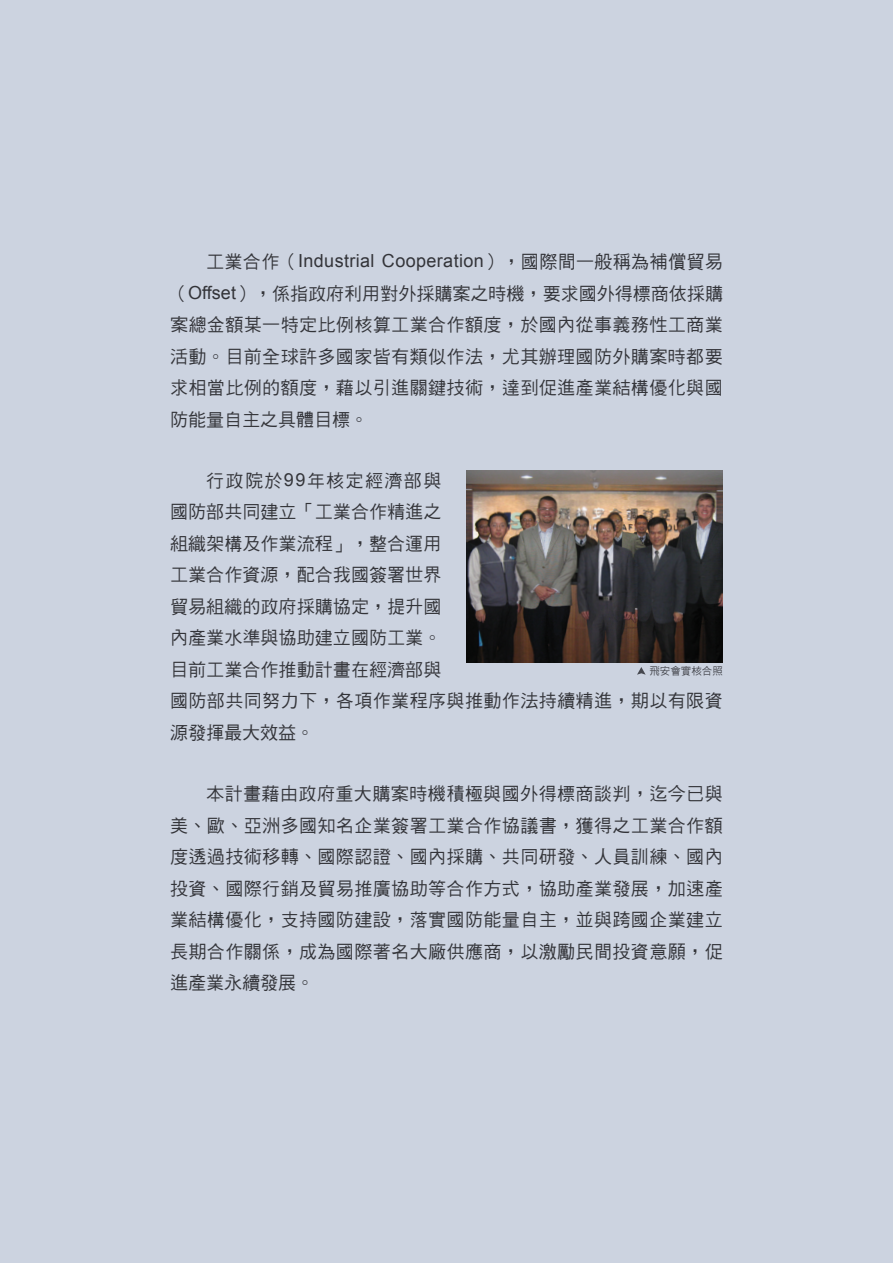
<style>
.page{position:relative;width:893px;height:1263px;background:#ccd3e0}
.page>*{position:absolute;margin:0;border:0;box-sizing:border-box;transform-origin:0 0}
.t1{font:18px/31.5px "DF Hei Md HKP BF";letter-spacing:.025em;color:#404042;text-align:justify}
.t2{font:18px/31.5px "DF Hei Md HKP BF";letter-spacing:.005em;color:#404042}
.t3{font:18px "Arial";letter-spacing:.02em;color:#404042}
.t4{font:10.5px "DF Hei Md HKP BF";color:#58585b}
.s1{font-family:"DF Hei Md HKP BF"}
.s2{font-family:"Arial"}
</style>
<div class="page">
<img style="left:467px;top:471px;width:255px;height:191px">
<svg style="left:637px;top:667px;width:9px;height:8px"></svg>
<p class="t3" style="left:206px;top:249px;width:518px"><span class="s1">工業合作（</span>Industrial Cooperation<span class="s1">），國際間一般稱為補償貿易</span></p>
<p class="t1" style="left:170px;top:278px;width:554px">（<span class="s2">Offset</span>），係指政府利用對外採購案之時機，要求國外得標商依採購案總金額某一特定比例核算工業合作額度，於國內從事義務性工商業活動。目前全球許多國家皆有類似作法，尤其辦理國防外購案時都要求相當比例的額度，藉以引進關鍵技術，達到促進產業結構優化與國防能量自主之具體目標。</p>
<p class="t2" style="left:170px;top:465px;width:554px;text-indent:36px">行政院於<span class="s2">99</span>年核定經濟部與<br>國防部共同建立「工業合作精進之<br>組織架構及作業流程」，整合運用<br>工業合作資源，配合我國簽署世界<br>貿易組織的政府採購協定，提升國<br>內產業水準與協助建立國防工業。<br>目前工業合作推動計畫在經濟部與<br>國防部共同努力下，各項作業程序與推動作法持續精進，期以有限資源發揮最大效益。</p>
<p class="t4" style="left:649px;top:665px;width:75px">飛安會實核合照</p>
<p class="t1" style="left:170px;top:779px;width:554px;text-indent:36px">本計畫藉由政府重大購案時機積極與國外得標商談判，迄今已與美、歐、亞洲多國知名企業簽署工業合作協議書，獲得之工業合作額度透過技術移轉、國際認證、國內採購、共同研發、人員訓練、國內投資、國際行銷及貿易推廣協助等合作方式，協助產業發展，加速產業結構優化，支持國防建設，落實國防能量自主，並與跨國企業建立長期合作關係，成為國際著名大廠供應商，以激勵民間投資意願，促進產業永續發展。</p>
</div>
